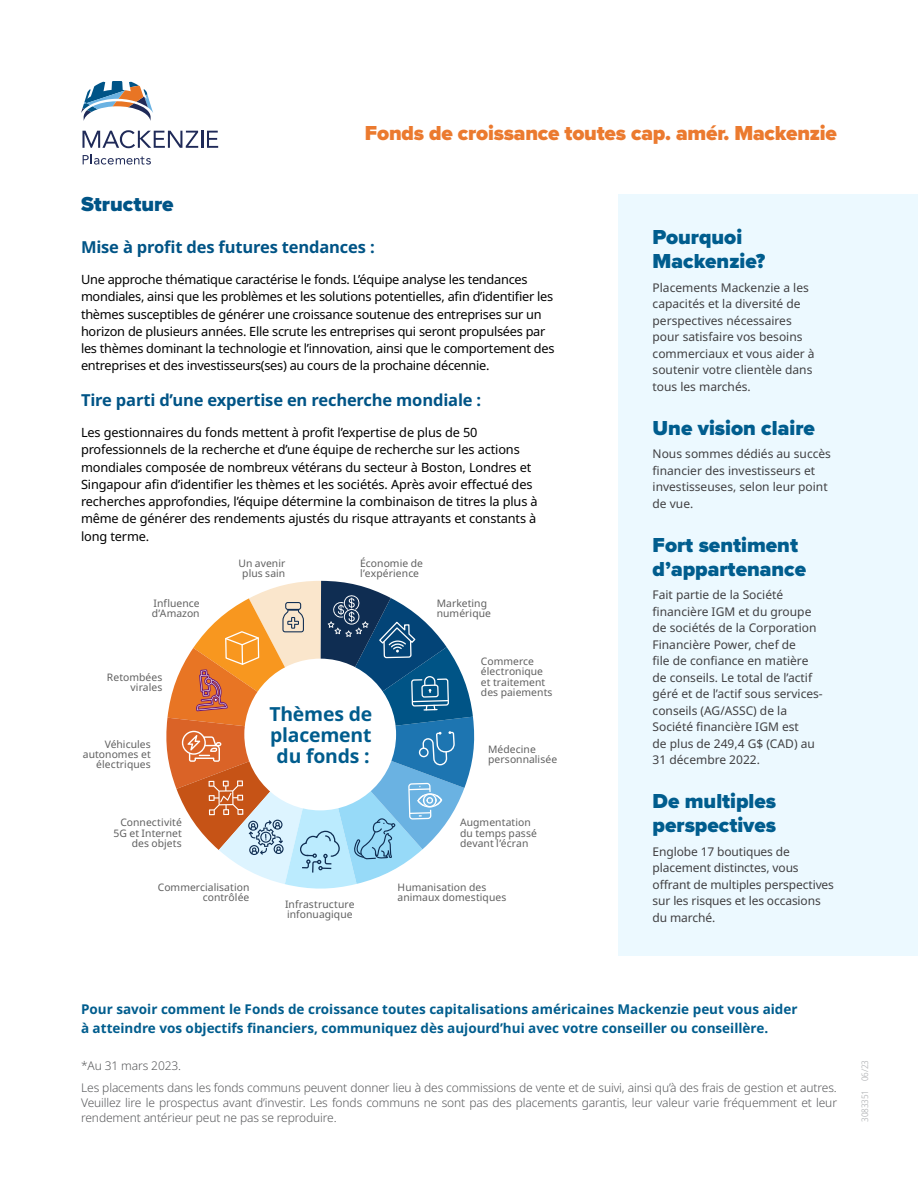
<style>
.page{position:relative;width:918px;height:1188px;background:#fff}
.page>*{position:absolute;margin:0;border:0;box-sizing:border-box;transform-origin:0 0}
.t1{font:900 21px/24px "Proxima Nova";color:#005d8e}
.t2{font:900 21px "Proxima Nova";letter-spacing:-.01em;color:#eb7a2f}
.t3{font:900 21px "Proxima Nova";color:#005486}
.t4{font:700 19.35px/20.7px "Noto Sans";letter-spacing:-.01em;color:#005c8d;text-align:center}
.t5{font:700 16.5px "Noto Sans";letter-spacing:-.01em;color:#005486}
.CTA{font:700 13.5px/19.5px "Noto Sans";color:#005d8e}
.body_copy{font:12.75px/17.2px "Noto Sans";letter-spacing:-.02em;color:#000}
.Body{font:12px/16.5px "Noto Sans";color:#414042}
.legal{font:300 12px/15px "Noto Sans";letter-spacing:-.01em;color:#58595b;text-align:justify}
.t6{font:10.35px/10.4px "Noto Sans";letter-spacing:.005em;color:#606060}
.t7{font:300 semi-condensed 9px "Noto Sans";letter-spacing:-.01em;color:#a7a9ac}
</style>
<div class="page">
<svg style="left:81px;top:81px;width:72px;height:40px"></svg>
<svg style="left:82px;top:130px;width:136px;height:18px"></svg>
<svg style="left:83px;top:154px;width:68px;height:11px"></svg>
<svg style="left:166px;top:581px;width:309px;height:308px"></svg>
<div style="left:619px;top:194px;width:299px;height:761px;background:#ecf9ff"></div>
<h1 class="t2" style="left:365px;top:117px;width:474px">Fonds de croissance toutes cap. amér. Mackenzie</h1>
<h2 class="t3" style="left:81px;top:188px;width:94px">Structure</h2>
<h3 class="t5" style="left:81px;top:236px;width:295px">Mise à profit des futures tendances :</h3>
<p class="body_copy" style="left:81px;top:271px;width:475px">Une approche thématique caractérise le fonds. L’équipe analyse les tendances mondiales, ainsi que les problèmes et les solutions potentielles, afin d’identifier les thèmes susceptibles de générer une croissance soutenue des entreprises sur un horizon de plusieurs années. Elle scrute les entreprises qui seront propulsées par les thèmes dominant la technologie et l’innovation, ainsi que le comportement des entreprises et des investisseurs(ses) au cours de la prochaine décennie.</p>
<h3 class="t5" style="left:81px;top:389px;width:402px">Tire parti d’une expertise en recherche mondiale :</h3>
<p class="body_copy" style="left:81px;top:424px;width:458px">Les gestionnaires du fonds mettent à profit l’expertise de plus de 50 professionnels de la recherche et d’une équipe de recherche sur les actions mondiales composée de nombreux vétérans du secteur à Boston, Londres et Singapour afin d’identifier les thèmes et les sociétés. Après avoir effectué des recherches approfondies, l’équipe détermine la combinaison de titres la plus à même de générer des rendements ajustés du risque attrayants et constants à long terme.</p>
<p class="t6" style="left:238px;top:558px;width:48px;text-align:center">Un avenir plus sain</p>
<p class="t6" style="left:437px;top:598px;width:56px">Marketing numérique</p>
<p class="t6" style="left:481px;top:656px;width:73px">Commerce électronique et traitement des paiements</p>
<p class="t6" style="left:360px;top:558px;width:64px">Économie de l’expérience</p>
<p class="t6" style="left:152px;top:598px;width:50px">Influence d’Amazon</p>
<p class="t6" style="left:107px;top:672px;width:57px;text-align:right">Retombées virales</p>
<p class="t6" style="left:83px;top:739px;width:69px;text-align:right">Véhicules autonomes et électriques</p>
<p class="t6" style="left:113px;top:818px;width:70px;text-align:right">Connectivité<br>5G et Internet des objets</p>
<p class="t6" style="left:158px;top:882px;width:93px;text-align:right">Commercialisation contrôlée</p>
<p class="t4" style="left:269px;top:704px;width:104px">Thèmes de placement du fonds :</p>
<p class="t6" style="left:285px;top:899px;width:71px">Infrastructure infonuagique</p>
<p class="t6" style="left:488px;top:744px;width:71px">Médecine personnalisée</p>
<p class="t6" style="left:460px;top:818px;width:78px">Augmentation du temps passé devant l’écran</p>
<p class="t6" style="left:398px;top:882px;width:110px">Humanisation des animaux domestiques</p>
<h2 class="t1" style="left:653px;top:225px;width:114px">Pourquoi<br>Mackenzie?</h2>
<p class="Body" style="left:653px;top:279px;width:164px">Placements Mackenzie a les capacités et la diversité de perspectives nécessaires pour satisfaire vos besoins commerciaux et vous aider à soutenir votre clientèle dans tous les marchés.</p>
<h2 class="t1" style="left:653px;top:416px;width:164px">Une vision claire</h2>
<p class="Body" style="left:653px;top:446px;width:180px">Nous sommes dédiés au succès financier des investisseurs et investisseuses, selon leur point de vue.</p>
<h2 class="t1" style="left:653px;top:533px;width:155px">Fort sentiment d’appartenance</h2>
<p class="Body" style="left:653px;top:587px;width:172px">Fait partie de la Société financière IGM et du groupe de sociétés de la Corporation<br>Financière Power, chef de<br>file de confiance en matière de conseils. Le total de l’actif géré et de l’actif sous services&shy;conseils (AG/ASSC) de la<br>Société financière IGM est<br>de plus de 249,4 G$ (CAD) au<br>31 décembre 2022.</p>
<h2 class="t1" style="left:653px;top:789px;width:125px">De multiples perspectives</h2>
<p class="Body" style="left:653px;top:843px;width:183px">Englobe 17 boutiques de placement distinctes, vous offrant de multiples perspectives sur les risques et les occasions du marché.</p>
<p class="CTA" style="left:81px;top:999px;width:718px">Pour savoir comment le Fonds de croissance toutes capitalisations américaines Mackenzie peut vous aider à atteindre vos objectifs financiers, communiquez dès aujourd’hui avec votre conseiller ou conseillère.</p>
<p class="legal" style="left:81px;top:1059px;width:102px">*Au 31 mars 2023.</p>
<p class="legal" style="left:81px;top:1080px;width:757px">Les placements dans les fonds communs peuvent donner lieu à des commissions de vente et de suivi, ainsi qu’à des frais de gestion et autres.<br>Veuillez lire le prospectus avant d’investir. Les fonds communs ne sont pas des placements garantis, leur valeur varie fréquemment et leur rendement antérieur peut ne pas se reproduire.</p>
<p class="t7" style="left:859px;top:1122px;width:63px;rotate:-90deg">3083351 06/23</p>
</div>
